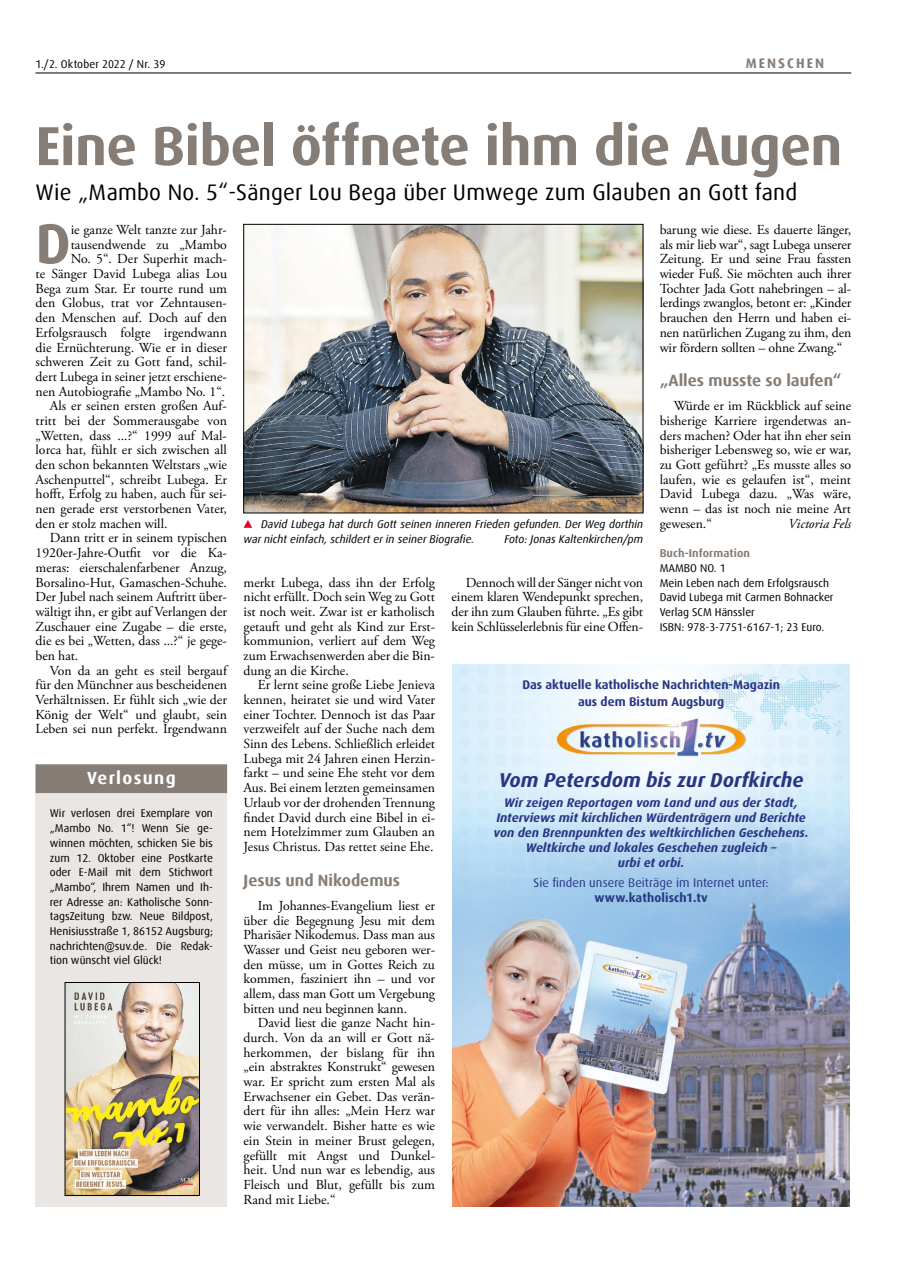
<style>
.page{position:relative;width:908px;height:1276px;background:#fff}
.page>*{position:absolute;margin:0;border:0;box-sizing:border-box;transform-origin:0 0}
.t1{font:700 56.5px "Dax Offc Pro";color:#867d76}
.t2{font:700 55px "Dax Offc Pro";letter-spacing:-.01em;color:#867d76}
.t3{font:22.5px "Dax Offc Pro";letter-spacing:.01em;color:#000}
.t4{font:italic 700 20px "Dax";color:#283583}
.t5{font:700 17.5px "Dax Offc Pro";letter-spacing:.075em;color:#fff}
.t6{font:700 16.25px "Dax Offc Pro";color:#867d76}
.t7{font:13.75px/14.6px "Adobe Garamond Pro";color:#000;text-align:justify}
.t8{font:italic 13.75px "Adobe Garamond Pro";color:#000}
.t9{font:700 13.75px "Dax Offc Pro";letter-spacing:.15em;color:#867d76}
.t10{font:italic 700 12.5px/15px "Dax";color:#283583;text-align:center}
.t11{font:700 12.5px/16.8px "Dax";color:#283583;text-align:center}
.t12{font:12.5px "Dax";letter-spacing:.005em;color:#283583}
.t13{font:11.25px/14.8px "Dax Offc Pro";color:#000;text-align:justify}
.t14{font:italic 11.25px/14.8px "Dax Offc Pro";color:#000}
.t15{font:700 11.25px "Dax Offc Pro";letter-spacing:.01em;color:#867d76}
</style>
<div class="page">
<hr style="left:35px;top:73px;width:815px;height:1px;background:#000">
<img style="left:245px;top:226px;width:396px;height:285px">
<div style="left:243px;top:224px;width:400px;height:289px;border:1px solid #000"></div>
<svg style="left:243px;top:520px;width:9px;height:8px"></svg>
<div style="left:36px;top:764px;width:191px;height:442px;background:#e9e6e3"></div>
<div style="left:36px;top:764px;width:191px;height:29px;background:#867d76"></div>
<img style="left:67px;top:984px;width:130px;height:209px">
<img style="left:452px;top:664px;width:397px;height:542px">
<p class="t13" style="left:35px;top:56px;width:131px">1./2. Oktober 2022 / Nr. 39</p>
<p class="t9" style="left:745px;top:54px;width:80px">MENSCHEN</p>
<h2 class="t2" style="left:35px;top:110px;width:808px">Eine Bibel öffnete ihm die Augen</h2>
<h3 class="t3" style="left:35px;top:177px;width:763px">Wie „Mambo No. 5“-Sänger Lou Bega über Umwege zum Glauben an Gott fand</h3>
<h1 class="t1" style="left:36px;top:207px;width:37px">D</h1>
<p class="t7" style="left:71px;top:223px;width:158px">ie ganze Welt tanzte zur Jahr-</p>
<p class="t7" style="left:71px;top:237px;width:158px">tausendwende zu „Mambo</p>
<p class="t7" style="left:71px;top:252px;width:158px">No. 5“. Der Superhit mach-</p>
<p class="t7" style="left:36px;top:267px;width:193px">te Sänger David Lubega alias Lou</p>
<p class="t7" style="left:36px;top:281px;width:193px">Bega zum Star. Er tourte rund um</p>
<p class="t7" style="left:36px;top:296px;width:193px">den Globus, trat vor Zehntausen-</p>
<p class="t7" style="left:36px;top:311px;width:193px">den Menschen auf. Doch auf den</p>
<p class="t7" style="left:36px;top:326px;width:193px">Erfolgsrausch folgte irgendwann</p>
<p class="t7" style="left:36px;top:340px;width:193px">die Ernüchterung. Wie er in dieser</p>
<p class="t7" style="left:36px;top:355px;width:193px">schweren Zeit zu Gott fand, schil-</p>
<p class="t7" style="left:36px;top:370px;width:193px">dert Lubega in seiner jetzt erschiene-</p>
<p class="t7" style="left:36px;top:384px;width:191px">nen Autobiografie „Mambo No. 1“.</p>
<p class="t7" style="left:50px;top:399px;width:179px">Als er seinen ersten großen Auf-</p>
<p class="t7" style="left:36px;top:414px;width:193px">tritt bei der Sommerausgabe von</p>
<p class="t7" style="left:36px;top:428px;width:193px">„Wetten, dass ...?“ 1999 auf Mal-</p>
<p class="t7" style="left:36px;top:443px;width:193px">lorca hat, fühlt er sich zwischen all</p>
<p class="t7" style="left:36px;top:458px;width:193px">den schon bekannten Weltstars „wie</p>
<p class="t7" style="left:36px;top:472px;width:193px">Aschenputtel“, schreibt Lubega. Er</p>
<p class="t7" style="left:36px;top:487px;width:193px">hofft, Erfolg zu haben, auch für sei-</p>
<p class="t7" style="left:36px;top:502px;width:193px">nen gerade erst verstorbenen Vater,</p>
<p class="t7" style="left:36px;top:516px;width:133px">den er stolz machen will.</p>
<p class="t7" style="left:50px;top:531px;width:179px">Dann tritt er in seinem typischen</p>
<p class="t7" style="left:36px;top:546px;width:193px">1920er-Jahre-Outfit vor die Ka-</p>
<p class="t7" style="left:36px;top:560px;width:193px">meras: eierschalenfarbener Anzug,</p>
<p class="t7" style="left:36px;top:575px;width:193px">Borsalino-Hut, Gamaschen-Schuhe.</p>
<p class="t7" style="left:36px;top:590px;width:193px">Der Jubel nach seinem Auftritt über-</p>
<p class="t7" style="left:36px;top:605px;width:193px">wältigt ihn, er gibt auf Verlangen der</p>
<p class="t7" style="left:36px;top:619px;width:193px">Zuschauer eine Zugabe – die erste,</p>
<p class="t7" style="left:36px;top:634px;width:193px">die es bei „Wetten, dass ...?“ je gege-</p>
<p class="t7" style="left:36px;top:649px;width:44px">ben hat.</p>
<p class="t7" style="left:50px;top:663px;width:179px">Von da an geht es steil bergauf</p>
<p class="t7" style="left:36px;top:678px;width:193px">für den Münchner aus bescheidenen</p>
<p class="t7" style="left:36px;top:693px;width:193px">Verhältnissen. Er fühlt sich „wie der</p>
<p class="t7" style="left:36px;top:707px;width:193px">König der Welt“ und glaubt, sein</p>
<p class="t7" style="left:36px;top:722px;width:193px">Leben sei nun perfekt. Irgendwann</p>
<p class="t5" style="left:87px;top:766px;width:90px">Verlosung</p>
<p class="t13" style="left:50px;top:806px;width:165px">Wir verlosen drei Exemplare von „Mambo No. 1“! Wenn Sie ge&shy;winnen möchten, schicken Sie bis zum 12. Oktober eine Postkarte oder E-Mail mit dem Stichwort „Mambo“, Ihrem Namen und Ih&shy;rer Adresse an: Katholische Sonn&shy;tagsZeitung bzw. Neue Bildpost, Henisiusstraße 1, 86152 Augsburg; nachrichten@suv.de. Die Redak&shy;tion wünscht viel Glück!</p>
<p class="t14" style="left:243px;top:516px;width:401px;text-indent:18px">David Lubega hat durch Gott seinen inneren Frieden gefunden. Der Weg dorthin war nicht einfach, schildert er in seiner Biografie.</p>
<p class="t14" style="left:504px;top:531px;width:140px">Foto: Jonas Kaltenkirchen/pm</p>
<p class="t7" style="left:659px;top:223px;width:193px">barung wie diese. Es dauerte länger, als mir lieb war“, sagt Lubega unserer Zeitung. Er und seine Frau fassten wieder Fuß. Sie möchten auch ihrer Tochter Jada Gott nahebringen – al&shy;lerdings zwanglos, betont er: „Kinder brauchen den Herrn und haben ei&shy;nen natürlichen Zugang zu ihm, den wir fördern sollten – ohne Zwang.“</p>
<p class="t6" style="left:659px;top:370px;width:183px">„Alles musste so laufen“</p>
<p class="t7" style="left:659px;top:399px;width:193px;text-indent:14px">Würde er im Rückblick auf seine bisherige Karriere irgendetwas an&shy;ders machen? Oder hat ihn eher sein bisheriger Lebensweg so, wie er war, zu Gott geführt? „Es musste alles so laufen, wie es gelaufen ist“, meint David Lubega dazu. „Was wäre, wenn – das ist noch nie meine Art gewesen.“</p>
<p class="t8" style="left:787px;top:515px;width:65px">Victoria Fels</p>
<p class="t7" style="left:243px;top:575px;width:193px">merkt Lubega, dass ihn der Erfolg nicht erfüllt. Doch sein Weg zu Gott ist noch weit. Zwar ist er katholisch getauft und geht als Kind zur Erst&shy;kommunion, verliert auf dem Weg zum Erwachsenwerden aber die Bin&shy;dung an die Kirche.</p>
<p class="t7" style="left:243px;top:678px;width:193px;text-indent:14px">Er lernt seine große Liebe Jenieva kennen, heiratet sie und wird Vater einer Tochter. Dennoch ist das Paar verzweifelt auf der Suche nach dem Sinn des Lebens. Schließlich erleidet Lubega mit 24 Jahren einen Herzin&shy;farkt – und seine Ehe steht vor dem Aus. Bei einem letzten gemeinsamen Urlaub vor der drohenden Trennung findet David durch eine Bibel in ei&shy;nem Hotelzimmer zum Glauben an Jesus Christus. Das rettet seine Ehe.</p>
<p class="t6" style="left:243px;top:869px;width:158px">Jesus und Nikodemus</p>
<p class="t7" style="left:243px;top:898px;width:193px;text-indent:14px">Im Johannes-Evangelium liest er über die Begegnung Jesu mit dem Pharisäer Nikodemus. Dass man aus Wasser und Geist neu geboren wer&shy;den müsse, um in Gottes Reich zu kommen, fasziniert ihn – und vor allem, dass man Gott um Vergebung bitten und neu beginnen kann.</p>
<p class="t7" style="left:243px;top:1016px;width:193px;text-indent:14px">David liest die ganze Nacht hin&shy;durch. Von da an will er Gott nä&shy;herkommen, der bislang für ihn „ein abstraktes Konstrukt“ gewesen war. Er spricht zum ersten Mal als Erwachsener ein Gebet. Das verän&shy;dert für ihn alles: „Mein Herz war wie verwandelt. Bisher hatte es wie ein Stein in meiner Brust gelegen, gefüllt mit Angst und Dunkel&shy;heit. Und nun war es lebendig, aus Fleisch und Blut, gefüllt bis zum Rand mit Liebe.“</p>
<p class="t7" style="left:451px;top:575px;width:193px;text-indent:14px">Dennoch will der Sänger nicht von einem klaren Wendepunkt sprechen, der ihn zum Glauben führte. „Es gibt kein Schlüsselerlebnis für eine Offen-</p>
<p class="t15" style="left:659px;top:546px;width:92px">Buch-Information</p>
<p class="t13" style="left:659px;top:561px;width:175px;text-align:left">MAMBO NO. 1<br>Mein Leben nach dem Erfolgsrausch<br>David Lubega mit Carmen Bohnacker<br>Verlag SCM Hänssler<br>ISBN: 978-3-7751-6167-1; 23 Euro.</p>
<p class="t11" style="left:522px;top:676px;width:259px">Das aktuelle katholische Nachrichten-Magazin aus dem Bistum Augsburg</p>
<h3 class="t4" style="left:498px;top:768px;width:306px">Vom Petersdom bis zur Dorfkirche</h3>
<p class="t10" style="left:493px;top:795px;width:316px">Wir zeigen Reportagen vom Land und aus der Stadt, Interviews mit kirchlichen Würdenträgern und Berichte von den Brennpunkten des weltkirchlichen Geschehens.<br>Weltkirche und lokales Geschehen zugleich –<br>urbi et orbi.</p>
<p class="t12" style="left:533px;top:876px;width:236px">Sie finden unsere Beiträge im Internet unter:</p>
<p class="t11" style="left:594px;top:889px;width:115px">www.katholisch1.tv</p>
</div>
